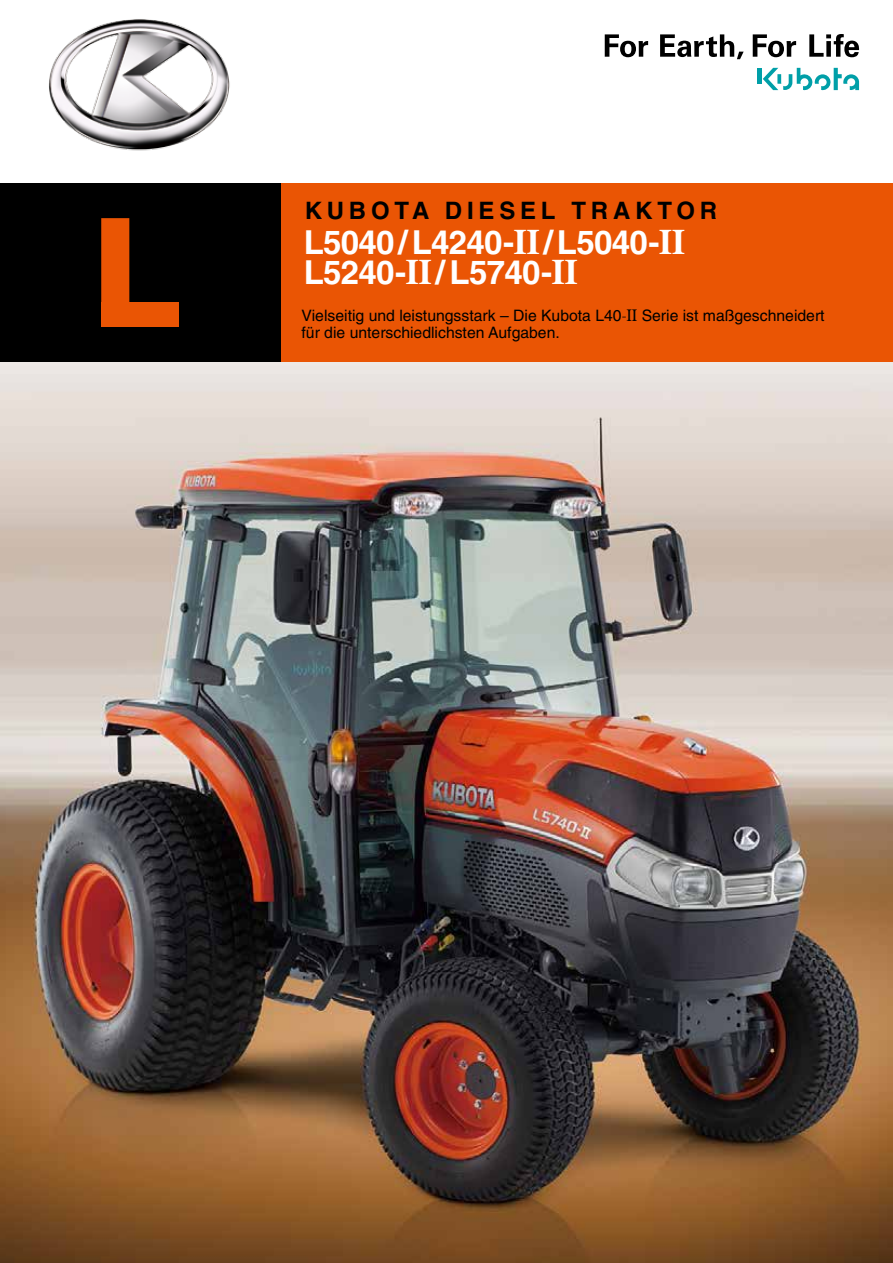
<style>
.page{position:relative;width:893px;height:1263px;background:#fff}
.page>*{position:absolute;margin:0;border:0;box-sizing:border-box;transform-origin:0 0}
.t1{font:700 143.25px "Futura";color:#ea5504}
.t2{font:700 33px/30px "Helvetica";letter-spacing:-.02em;color:#fff}
.t3{font:700 24px "Helvetica";letter-spacing:.2em;color:#000}
.t4{font:15.75px "Helvetica";color:#000}
.s1{font-family:"Century Old Style"}
.s2{font-family:"Koz Min Pro"}
</style>
<div class="page">
<img style="left:0;top:362px;width:893px;height:901px">
<div style="left:0;top:184px;width:893px;height:178px;background:#ea5504"></div>
<div style="left:757px;top:68px;width:5px;height:16px;background:#009fa8"></div>
<svg style="left:763px;top:68px;width:96px;height:22px"></svg>
<svg style="left:753px;top:34px;width:43px;height:23px"></svg>
<svg style="left:605px;top:34px;width:43px;height:23px"></svg>
<svg style="left:660px;top:34px;width:84px;height:25px"></svg>
<svg style="left:809px;top:34px;width:50px;height:23px"></svg>
<img style="left:49px;top:19px;width:181px;height:132px">
<div style="left:0;top:184px;width:280px;height:178px;background:#000"></div>
<div style="left:101px;top:302px;width:78px;height:24px;background:#ea5504"></div>
<h1 class="t1" style="left:92px;top:173px;width:72px">L</h1>
<h3 class="t3" style="left:305px;top:196px;width:414px">KUBOTA DIESEL TRAKTOR</h3>
<h2 class="t2" style="left:304px;top:227px;width:383px">L5040/L4240-<span class="s1">II</span> /L5040-<span class="s1">II<br></span>L5240-<span class="s1">II</span> / L5740-<span class="s1">II</span></h2>
<p class="t4" style="left:302px;top:306px;width:525px">Vielseitig und leistungsstark – Die Kubota L40<span class="s2">-</span><span class="s1">II</span> Serie ist maßgeschneidert</p>
<p class="t4" style="left:302px;top:324px;width:260px">für die unterschiedlichsten Aufgaben.</p>
</div>
